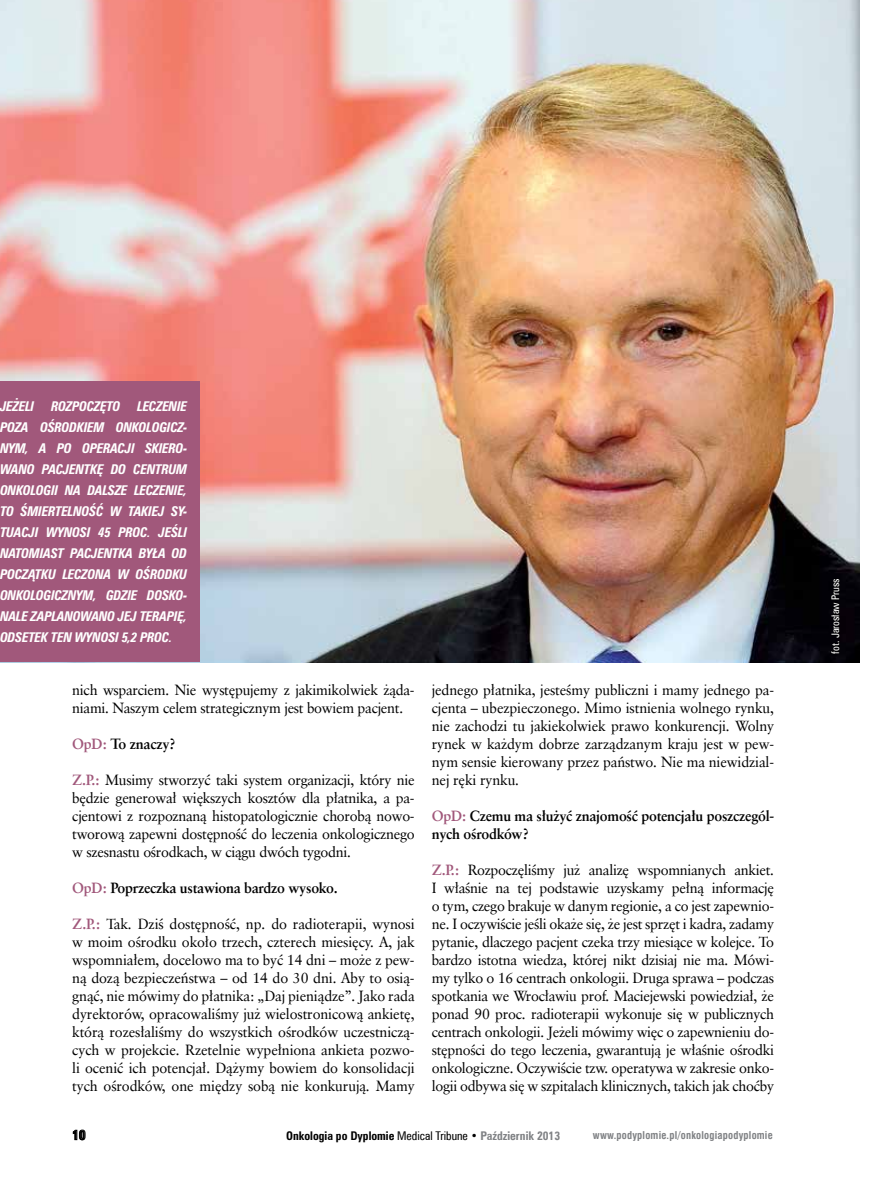
<style>
.page{position:relative;width:872px;height:1191px;background:#fff}
.page>*{position:absolute;margin:0;border:0;box-sizing:border-box;transform-origin:0 0}
.t1{font:14.7px/18px "Class Garmnd EU";letter-spacing:-.02em;color:#000;text-align:justify}
.t2{font:700 14.7px/18px "Class Garmnd EU";letter-spacing:-.02em;color:#000}
.t3{font:italic 700 13.5px/21px "Zurich Cn EU";letter-spacing:-.02em;color:#fff;text-align:justify}
.t4{font:700 13.5px "Zurich Cn EU";color:#000}
.t5{font:700 12px "Zurich Cn EU";color:#000}
.t6{font:700 10.5px "Swis 721 Cn EU";letter-spacing:.02em;color:#808285}
.t7{font:10.5px "Zurich Cn EU";color:#fff}
.s1{color:#a1587b}
.s2{font-weight:700;color:#a1587b}
.s3{font-weight:400}
.s4{color:#808285}
</style>
<div class="page">
<svg style="left:73px;top:1129px;width:13px;height:11px"></svg>
<img style="left:0;top:0;width:859px;height:662px">
<svg style="left:831px;top:578px;width:9px;height:76px"></svg>
<div style="left:0;top:381px;width:200px;height:281px;background:#a1587b"></div>
<p class="t3" style="left:0;top:396px;width:189px">JEŻELI ROZPOCZĘTO LECZENIE POZA OŚRODKIEM ONKOLOGICZ-NYM, A PO OPERACJI SKIERO-WANO PACJENTKĘ DO CENTRUM ONKOLOGII NA DALSZE LECZENIE, TO ŚMIERTELNOŚĆ W TAKIEJ SY-TUACJI WYNOSI 45 PROC. JEŚLI NATOMIAST PACJENTKA BYŁA OD POCZĄTKU LECZONA W OŚRODKU ONKOLOGICZNYM, GDZIE DOSKO-NALE ZAPLANOWANO JEJ TERAPIĘ, ODSETEK TEN WYNOSI 5,2 PROC.</p>
<p class="t1" style="left:72px;top:681px;width:344px">nich wsparciem. Nie występujemy z jakimikolwiek żąda&shy;niami. Naszym celem strategicznym jest bowiem pacjent.</p>
<p class="t2" style="left:72px;top:735px;width:105px"><span class="s1">OpD:</span> To znaczy?</p>
<p class="t1" style="left:72px;top:771px;width:344px"><span class="s2">Z.P.:</span> Musimy stworzyć taki system organizacji, który nie będzie generował większych kosztów dla płatnika, a pa&shy;cjentowi z rozpoznaną histopatologicznie chorobą nowo&shy;tworową zapewni dostępność do leczenia onkologicznego w szesnastu ośrodkach, w ciągu dwóch tygodni.</p>
<p class="t2" style="left:72px;top:879px;width:267px"><span class="s1">OpD:</span> Poprzeczka ustawiona bardzo wysoko.</p>
<p class="t1" style="left:72px;top:914px;width:344px"><span class="s2">Z.P.:</span> Tak. Dziś dostępność, np. do radioterapii, wynosi w moim ośrodku około trzech, czterech miesięcy. A, jak wspomniałem, docelowo ma to być 14 dni – może z pew&shy;ną dozą bezpieczeństwa – od 14 do 30 dni. Aby to osią&shy;gnąć, nie mówimy do płatnika: „Daj pieniądze”. Jako rada dyrektorów, opracowaliśmy już wielostronicową ankietę, którą rozesłaliśmy do wszystkich ośrodków uczestniczą&shy;cych w projekcie. Rzetelnie wypełniona ankieta pozwo&shy;li ocenić ich potencjał. Dążymy bowiem do konsolidacji tych ośrodków, one między sobą nie konkurują. Mamy</p>
<p class="t1" style="left:432px;top:681px;width:344px">jednego płatnika, jesteśmy publiczni i mamy jednego pa&shy;cjenta – ubezpieczonego. Mimo istnienia wolnego rynku, nie zachodzi tu jakiekolwiek prawo konkurencji. Wolny rynek w każdym dobrze zarządzanym kraju jest w pew&shy;nym sensie kierowany przez państwo. Nie ma niewidzial&shy;nej ręki rynku.</p>
<p class="t2" style="left:432px;top:807px;width:344px"><span class="s1">OpD:</span> Czemu ma służyć znajomość potencjału poszczegól&shy;nych ośrodków?</p>
<p class="t1" style="left:432px;top:861px;width:344px"><span class="s2">Z.P.:</span> Rozpoczęliśmy już analizę wspomnianych ankiet.<br>I właśnie na tej podstawie uzyskamy pełną informację o tym, czego brakuje w danym regionie, a co jest zapewnio&shy;ne. I oczywiście jeśli okaże się, że jest sprzęt i kadra, zadamy pytanie, dlaczego pacjent czeka trzy miesiące w kolejce. To bardzo istotna wiedza, której nikt dzisiaj nie ma. Mówi&shy;my tylko o 16 centrach onkologii. Druga sprawa – podczas spotkania we Wrocławiu prof. Maciejewski powiedział, że ponad 90 proc. radioterapii wykonuje się w publicznych centrach onkologii. Jeżeli mówimy więc o zapewnieniu do&shy;stępności do tego leczenia, gwarantują je właśnie ośrodki onkologiczne. Oczywiście tzw. operatywa w zakresie onko&shy;logii odbywa się w szpitalach klinicznych, takich jak choćby</p>
<p class="t4" style="left:72px;top:1126px;width:15px">10</p>
<p class="t5" style="left:286px;top:1128px;width:275px">Onkologia po Dyplomie <span class="s3">Medical Tribune •</span> <span class="s4">Październik 2013</span></p>
<p class="t6" style="left:593px;top:1128px;width:181px">www.podyplomie.pl/onkologiapodyplomie</p>
<p class="t7" style="left:829px;top:653px;width:77px;rotate:-90deg">fot. jarosław Pruss</p>
</div>
